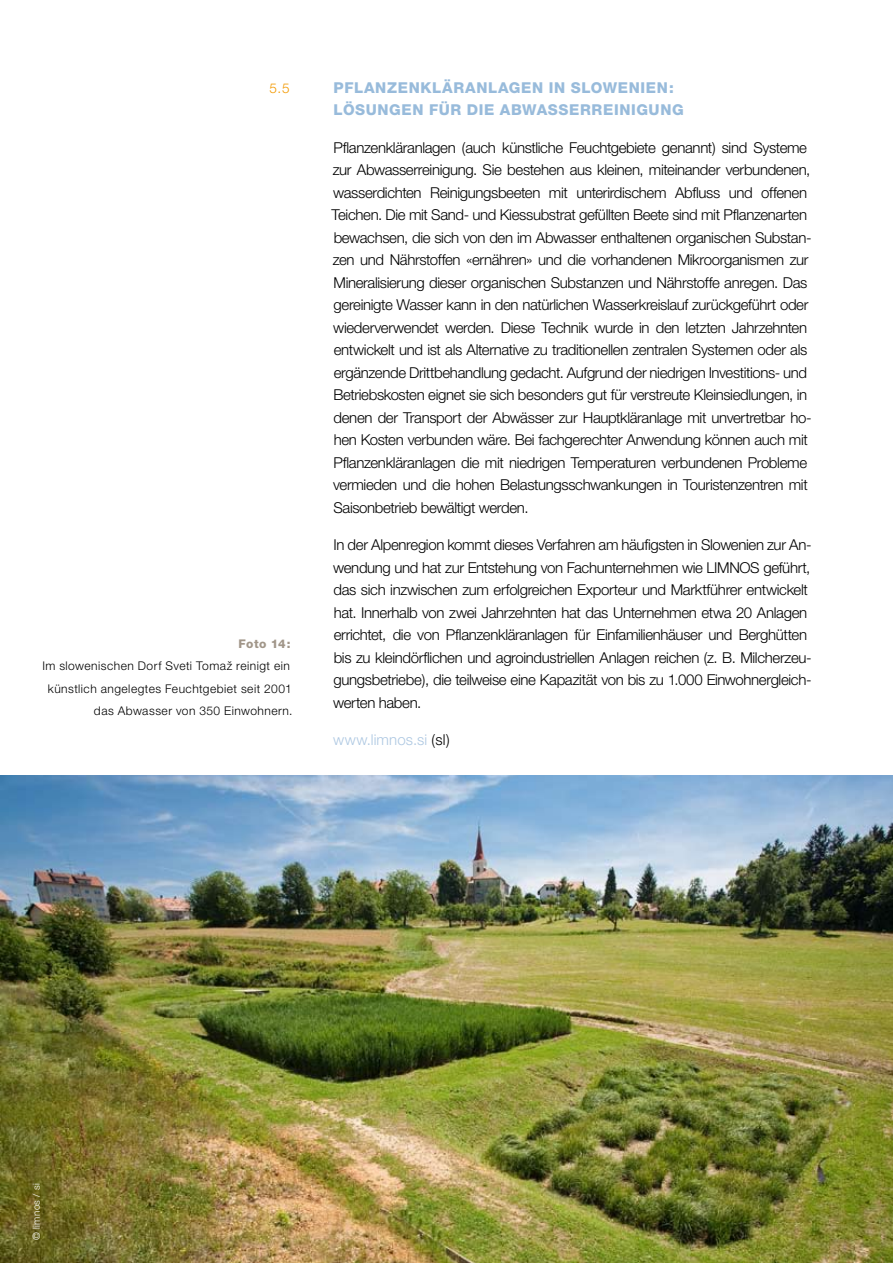
<style>
.page{position:relative;width:893px;height:1263px;background:#fff}
.page>*{position:absolute;margin:0;border:0;box-sizing:border-box;transform-origin:0 0}
.t1{font:300 15px/22.5px "Helvetica Neue CE";letter-spacing:-.025em;color:#000}
.t2{font:800 15px "Helvetica Neue CE";letter-spacing:.035em;color:#98bbdb}
.t3{font:300 15px "Helvetica Neue CE";letter-spacing:.01em;color:#aec8e2}
.t4{font:300 13.5px "Helvetica Neue CE";color:#f39900}
.t5{font:300 12px/22.5px "Helvetica Neue CE";letter-spacing:.04em;color:#000;text-align:right}
.t6{font:800 12px "Helvetica Neue CE";color:#a19689}
.t7{font:300 9.75px "Helvetica Neue CE";letter-spacing:.045em;color:#fff}
.s1{color:#000}
</style>
<div class="page">
<img style="left:0;top:775px;width:893px;height:488px">
<p class="t4" style="left:270px;top:80px;width:21px">5.5</p>
<p class="t6" style="left:239px;top:636px;width:53px">Foto 14:</p>
<p class="t5" style="left:42px;top:654px;width:252px">Im slowenischen Dorf Sveti Tomaž reinigt ein künstlich angelegtes Feuchtgebiet seit 2001 das Abwasser von 350 Einwohnern.</p>
<p class="t2" style="left:334px;top:78px;width:32px">PFLAN</p>
<p class="t2" style="left:387px;top:78px;width:58px">ZEN KLÄRANLAGEN</p>
<p class="t2" style="left:549px;top:78px;width:34px">IN SLO</p>
<p class="t2" style="left:603px;top:78px;width:26px">WENIEN</p>
<p class="t2" style="left:669px;top:78px;width:6px">:</p>
<p class="t2" style="left:334px;top:101px;width:13px">LÖSUNGEN</p>
<p class="t2" style="left:429px;top:101px;width:48px">FÜR DIE</p>
<p class="t2" style="left:500px;top:101px;width:49px">A BWASSERREINIGUNG</p>
<p class="t1" style="left:331px;top:136px;width:482px">Pflanzenkläranlagen (auch künstliche Feuchtgebiete genannt) sind Systeme zur Abwasserreinigung. Sie bestehen aus kleinen, miteinander verbundenen, wasserdichten Reinigungsbeeten mit unterirdischem Abfluss und offenen Teichen. Die mit Sand- und Kiessubstrat gefüllten Beete sind mit Pflanzenarten bewachsen, die sich von den im Abwasser enthaltenen organischen Substan&shy;zen und Nährstoffen «ernähren» und die vorhandenen Mikroorganismen zur Mineralisierung dieser organischen Substanzen und Nährstoffe anregen. Das gereinigte Wasser kann in den natürlichen Wasserkreislauf zurückgeführt oder wiederverwendet werden. Diese Technik wurde in den letzten Jahrzehnten entwickelt und ist als Alternative zu traditionellen zentralen Systemen oder als ergänzende Drittbehandlung gedacht. Aufgrund der niedrigen Investitions- und Betriebskosten eignet sie sich besonders gut für verstreute Kleinsiedlungen, in denen der Transport der Abwässer zur Hauptkläranlage mit unvertretbar ho&shy;hen Kosten verbunden wäre. Bei fachgerechter Anwendung können auch mit Pflanzenkläranlagen die mit niedrigen Temperaturen verbundenen Probleme vermieden und die hohen Belastungsschwankungen in Touristenzentren mit Saisonbetrieb bewältigt werden.</p>
<p class="t1" style="left:333px;top:533px;width:480px">In der Alpenregion kommt dieses Verfahren am häufigsten in Slowenien zur An&shy;wendung und hat zur Entstehung von Fachunternehmen wie LIMNOS geführt, das sich inzwischen zum erfolgreichen Exporteur und Marktführer entwickelt hat. Innerhalb von zwei Jahrzehnten hat das Unternehmen etwa 20 Anlagen errichtet, die von Pflanzenkläranlagen für Einfamilienhäuser und Berghütten bis zu kleindörflichen und agroindustriellen Anlagen reichen (z. B. Milcherzeu&shy;gungsbetriebe), die teilweise eine Kapazität von bis zu 1.000 Einwohnergleich&shy;werten haben.</p>
<p class="t3" style="left:333px;top:731px;width:118px">www.limnos.si <span class="s1">(sl)</span></p>
<p class="t7" style="left:30px;top:1240px;width:58px;rotate:-90deg">© limnos / si</p>
</div>
